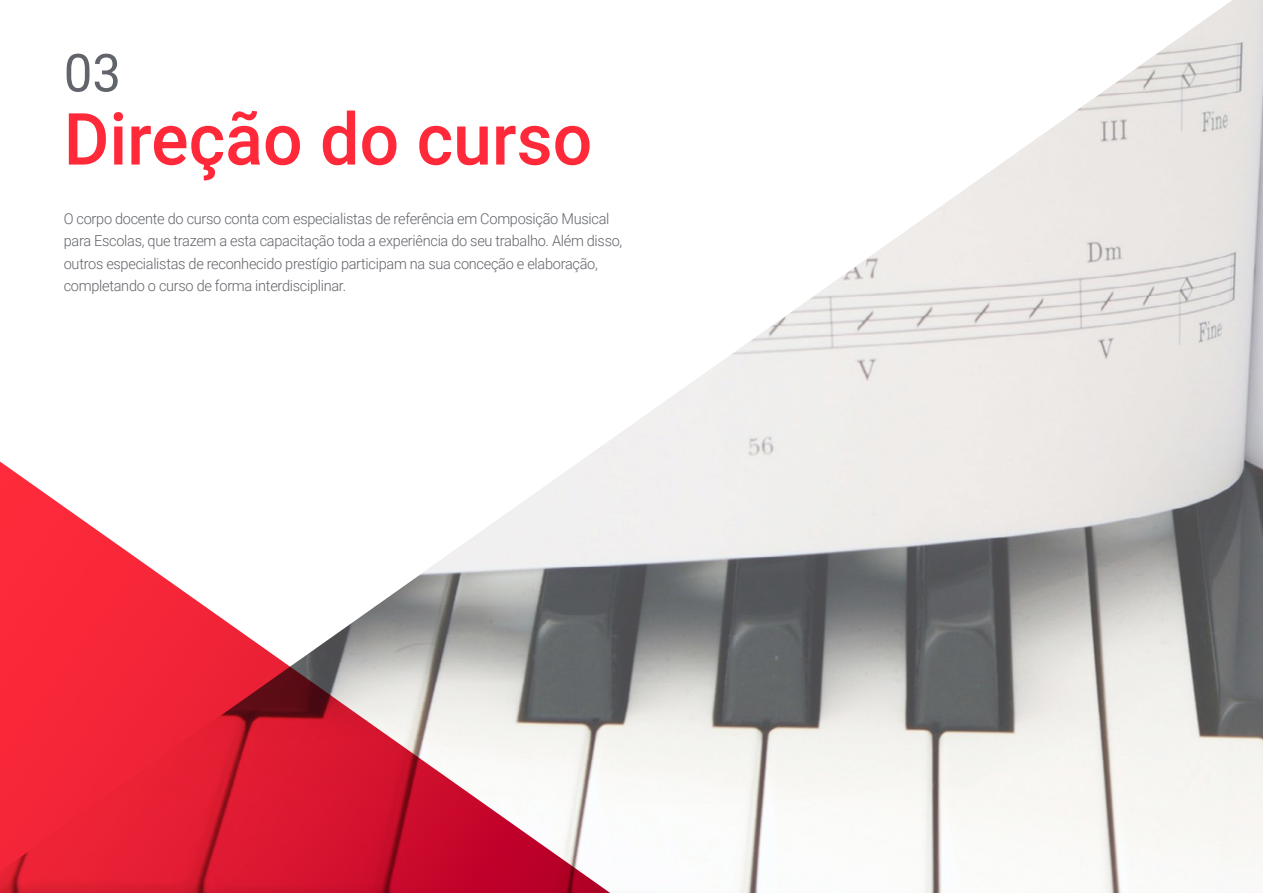
<style>
.page{position:relative;width:1263px;height:893px;background:#fff}
.page>*{position:absolute;margin:0;border:0;box-sizing:border-box;transform-origin:0 0}
.t1{font:500 72px "Roboto";color:#ff293a}
.t2{font:52.5px "Roboto";color:#61646a}
.t3{font:300 15px/22.5px "Roboto";letter-spacing:-.02em;color:#61646a}
</style>
<div class="page">
<img style="left:603px;top:0;width:660px;height:893px">
<svg style="left:0;top:446px;width:640px;height:447px"></svg>
<h2 class="t2" style="left:64px;top:36px;width:59px">03</h2>
<h1 class="t1" style="left:64px;top:89px;width:530px">Direção do curso</h1>
<p class="t3" style="left:64px;top:207px;width:560px">O corpo docente do curso conta com especialistas de referência em Composição Musical para Escolas, que trazem a esta capacitação toda a experiência do seu trabalho. Além disso, outros especialistas de reconhecido prestígio participam na sua conceção e elaboração, completando o curso de forma interdisciplinar.</p>
</div>
